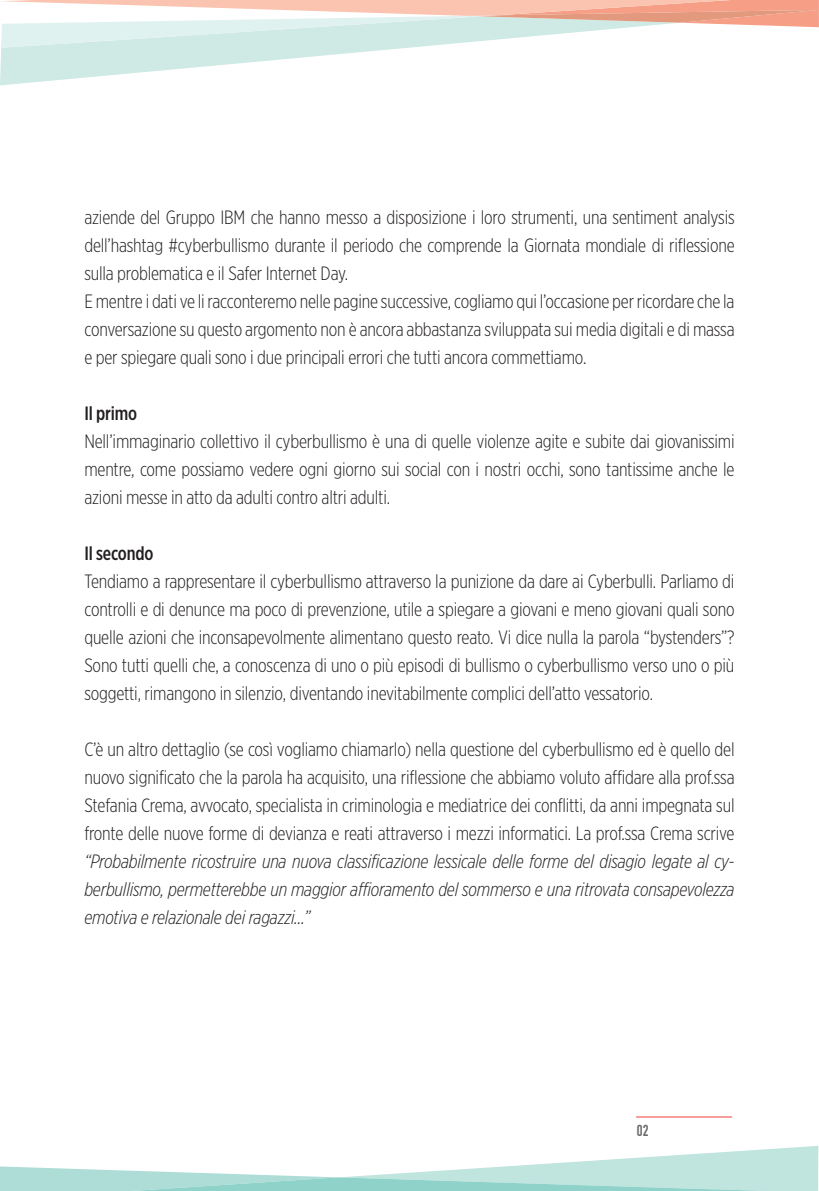
<style>
.page{position:relative;width:819px;height:1191px;background:#fff}
.page>*{position:absolute;margin:0;border:0;box-sizing:border-box;transform-origin:0 0}
.Testo{font:300 19.25px/28px "Gotham X Narrow";letter-spacing:-.01em;color:#231f20;text-align:justify}
.Testo-2{font:500 19.25px "Gotham X Narrow";letter-spacing:-.01em;color:#231f20}
.t1{font:700 15.75px "DIN Condensed";color:#6c6d70}
.s1{font-style:italic}
</style>
<div class="page">
<svg style="left:0;top:48px;width:403px;height:37px"></svg>
<svg style="left:1px;top:0;width:818px;height:48px"></svg>
<hr style="left:636px;top:1116px;width:96px;height:1px;background:#ee3e35">
<svg style="left:0;top:1146px;width:819px;height:45px"></svg>
<p class="Testo" style="left:84px;top:203px;width:651px">aziende del Gruppo IBM che hanno messo a disposizione i loro strumenti, una sentiment analysis dell’hashtag #cyberbullismo durante il periodo che comprende la Giornata mondiale di riflessione sulla problematica e il Safer Internet Day.</p>
<p class="Testo" style="left:84px;top:287px;width:651px">E mentre i dati ve li racconteremo nelle pagine successive, cogliamo qui l’occasione per ricordare che la conversazione su questo argomento non è ancora abbastanza sviluppata sui media digitali e di massa e per spiegare quali sono i due principali errori che tutti ancora commettiamo.</p>
<p class="Testo-2" style="left:84px;top:401px;width:54px">Il primo</p>
<p class="Testo" style="left:84px;top:427px;width:651px">Nell’immaginario collettivo il cyberbullismo è una di quelle violenze agite e subite dai giovanissimi mentre, come possiamo vedere ogni giorno sui social con i nostri occhi, sono tantissime anche le azioni messe in atto da adulti contro altri adulti.</p>
<p class="Testo-2" style="left:84px;top:541px;width:70px">Il secondo</p>
<p class="Testo" style="left:84px;top:567px;width:651px">Tendiamo a rappresentare il cyberbullismo attraverso la punizione da dare ai Cyberbulli. Parliamo di controlli e di denunce ma poco di prevenzione, utile a spiegare a giovani e meno giovani quali sono quelle azioni che inconsapevolmente alimentano questo reato. Vi dice nulla la parola “bystenders”?<br>Sono tutti quelli che, a conoscenza di uno o più episodi di bullismo o cyberbullismo verso uno o più soggetti, rimangono in silenzio, diventando inevitabilmente complici dell’atto vessatorio.</p>
<p class="Testo" style="left:84px;top:735px;width:651px">C’è un altro dettaglio (se così vogliamo chiamarlo) nella questione del cyberbullismo ed è quello del nuovo significato che la parola ha acquisito, una riflessione che abbiamo voluto affidare alla prof.ssa Stefania Crema, avvocato, specialista in criminologia e mediatrice dei conflitti, da anni impegnata sul fronte delle nuove forme di devianza e reati attraverso i mezzi informatici. La prof.ssa Crema scrive <span class="s1">“Probabilmente ricostruire una nuova classificazione lessicale delle forme del disagio legate al cy&shy;berbullismo, permetterebbe un maggior affioramento del sommerso e una ritrovata consapevolezza emotiva e relazionale dei ragazzi…”</span></p>
<p class="t1" style="left:636px;top:1119px;width:13px">02</p>
</div>
